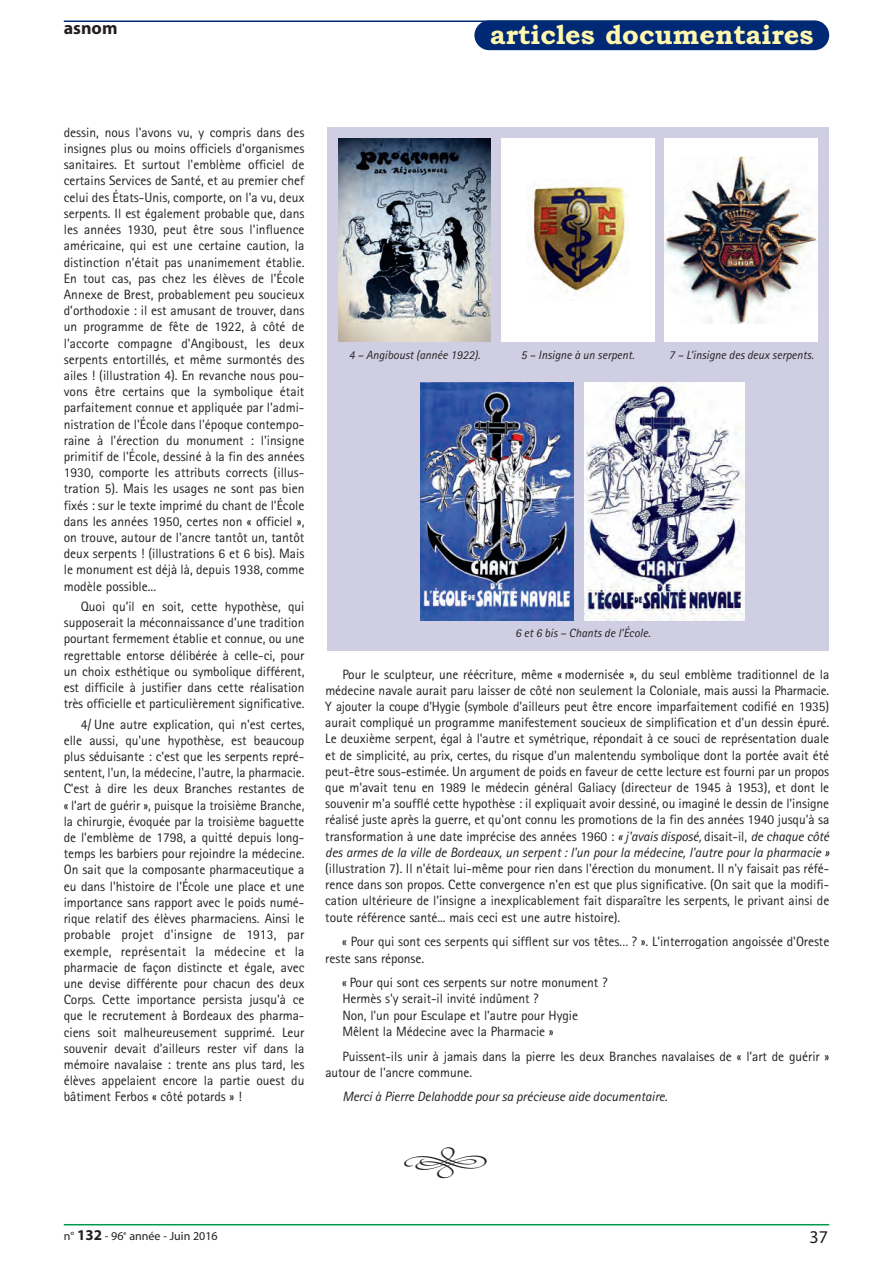
<style>
.page{position:relative;width:893px;height:1263px;background:#fff}
.page>*{position:absolute;margin:0;border:0;box-sizing:border-box;transform-origin:0 0}
.t1{font:700 27px "Bookman Old Style";color:#fff8ae}
.t2{font:700 18px "Myriad";color:#231f20}
.t3{font:18px "Myriad";color:#231f20}
.t4{font:13.5px/16.2px "Rotis Sans Serif";letter-spacing:-.005em;color:#231f20;text-align:justify}
.t5{font:italic 13.5px "Rotis Sans Serif";letter-spacing:-.005em;color:#231f20}
.t6{font:italic 12px "Rotis Sans Serif";color:#231f20}
.t7{font:12px "Myriad";color:#231f20}
.s1{font-style:italic}
.s2{font-weight:700;font-size:15px}
</style>
<div class="page">
<hr style="left:64px;top:1224px;width:765px;height:1px;background:#00984a">
<hr style="left:64px;top:21px;width:710px;height:1px;background:#002975">
<div style="left:474px;top:20px;width:355px;height:30px;background:#002975;border-radius:15px"></div>
<div style="left:327px;top:128px;width:502px;height:523px;background:#cfcee2"></div>
<img style="left:338px;top:138px;width:153px;height:204px">
<div style="left:665px;top:138px;width:153px;height:204px;background:#fff"></div>
<img style="left:665px;top:157px;width:153px;height:166px">
<div style="left:501px;top:138px;width:153px;height:204px;background:#fff"></div>
<img style="left:529px;top:179px;width:100px;height:114px">
<img style="left:420px;top:383px;width:153px;height:237px">
<img style="left:584px;top:382px;width:161px;height:238px">
<h2 class="t2" style="left:64px;top:21px;width:55px">asnom</h2>
<h1 class="t1" style="left:490px;top:19px;width:325px">articles documentaires</h1>
<p class="t4" style="left:64px;top:126px;width:242px">dessin, nous l'avons vu, y compris dans des insignes plus ou moins officiels d'organismes sanitaires. Et surtout l'emblème officiel de certains Services de Santé, et au premier chef celui des États-Unis, comporte, on l'a vu, deux serpents. Il est également probable que, dans les années 1930, peut être sous l'influence américaine, qui est une certaine caution, la distinction n’était pas unanimement établie.<br>En tout cas, pas chez les élèves de l’École Annexe de Brest, probablement peu soucieux d’orthodoxie : il est amusant de trouver, dans un programme de fête de 1922, à côté de l'accorte compagne d'Angiboust, les deux serpents entortillés, et même surmontés des ailes ! (illustration 4). En revanche nous pou&shy;vons être certains que la symbolique était parfaitement connue et appliquée par l'admi&shy;nistration de l'École dans l'époque contempo&shy;raine à l'érection du monument : l'insigne primitif de l'École, dessiné à la fin des années 1930, comporte les attributs corrects (illus&shy;tration 5). Mais les usages ne sont pas bien fixés : sur le texte imprimé du chant de l'École dans les années 1950, certes non « officiel », on trouve, autour de l'ancre tantôt un, tantôt deux serpents ! (illustrations 6 et 6 bis). Mais le monument est déjà là, depuis 1938, comme modèle possible...</p>
<p class="t4" style="left:64px;top:600px;width:242px;text-indent:17px">Quoi qu’il en soit, cette hypothèse, qui supposerait la méconnaissance d’une tradition pourtant fermement établie et connue, ou une regrettable entorse délibérée à celle-ci, pour un choix esthétique ou symbolique différent, est difficile à justifier dans cette réalisation très officielle et particulièrement significative.</p>
<p class="t4" style="left:64px;top:717px;width:242px;text-indent:17px">4/ Une autre explication, qui n'est certes, elle aussi, qu'une hypothèse, est beaucoup plus séduisante : c'est que les serpents repré&shy;sentent, l'un, la médecine, l'autre, la pharmacie.<br>C'est à dire les deux Branches restantes de « l’art de guérir », puisque la troisième Branche, la chirurgie, évoquée par la troisième baguette de l'emblème de 1798, a quitté depuis long&shy;temps les barbiers pour rejoindre la médecine.<br>On sait que la composante pharmaceutique a eu dans l'histoire de l’École une place et une importance sans rapport avec le poids numé&shy;rique relatif des élèves pharmaciens. Ainsi le probable projet d'insigne de 1913, par exemple, représentait la médecine et la pharmacie de façon distincte et égale, avec une devise différente pour chacun des deux Corps. Cette importance persista jusqu'à ce que le recrutement à Bordeaux des pharma&shy;ciens soit malheureusement supprimé. Leur souvenir devait d'ailleurs rester vif dans la mémoire navalaise : trente ans plus tard, les élèves appelaient encore la partie ouest du bâtiment Ferbos « côté potards » !</p>
<p class="t6" style="left:349px;top:351px;width:133px">4 – Angiboust (année 1922).</p>
<p class="t6" style="left:521px;top:351px;width:115px">5 – Insigne à un serpent.</p>
<p class="t6" style="left:669px;top:351px;width:147px">7 – L’insigne des deux serpents.</p>
<p class="t6" style="left:515px;top:629px;width:137px">6 et 6 bis – Chants de l’École.</p>
<p class="t4" style="left:325px;top:667px;width:506px;text-indent:17px">Pour le sculpteur, une réécriture, même « modernisée », du seul emblème traditionnel de la médecine navale aurait paru laisser de côté non seulement la Coloniale, mais aussi la Pharmacie.<br>Y ajouter la coupe d'Hygie (symbole d'ailleurs peut être encore imparfaitement codifié en 1935) aurait compliqué un programme manifestement soucieux de simplification et d'un dessin épuré.<br>Le deuxième serpent, égal à l'autre et symétrique, répondait à ce souci de représentation duale et de simplicité, au prix, certes, du risque d'un malentendu symbolique dont la portée avait été peut-être sous-estimée. Un argument de poids en faveur de cette lecture est fourni par un propos que m'avait tenu en 1989 le médecin général Galiacy (directeur de 1945 à 1953), et dont le souvenir m'a soufflé cette hypothèse : il expliquait avoir dessiné, ou imaginé le dessin de l'insigne réalisé juste après la guerre, et qu'ont connu les promotions de la fin des années 1940 jusqu'à sa transformation à une date imprécise des années 1960 : <span class="s1">« j'avais disposé,</span> disait-il, <span class="s1">de chaque côté des armes de la ville de Bordeaux, un serpent : l'un pour la médecine, l'autre pour la pharmacie »</span></p>
<p class="t4" style="left:325px;top:862px;width:506px">(illustration 7). Il n'était lui-même pour rien dans l'érection du monument. Il n'y faisait pas réfé&shy;rence dans son propos. Cette conver gence n'en est que plus significative. (On sait que la modifi&shy;cation ultérieure de l’insigne a inexplicablement fait disparaître les serpents, le privant ainsi de toute référence santé... mais ceci est une autre histoire).</p>
<p class="t4" style="left:325px;top:935px;width:506px;text-indent:17px">« Pour qui sont ces serpents qui sifflent sur vos têtes… ? ». L'interrogation angoissée d'Oreste reste sans réponse.</p>
<p class="t4" style="left:342px;top:976px;width:267px;text-align:left">« Pour qui sont ces serpents sur notre monument ?<br>Hermès s'y serait-il invité indûment ?<br>Non, l'un pour Esculape et l'autre pour Hygie Mêlent la Médecine avec la Pharmacie »</p>
<p class="t4" style="left:325px;top:1049px;width:505px;text-indent:17px">Puissent-ils unir à jamais dans la pierre les deux Branches navalaises de « l’art de guérir » autour de l'ancre commune.</p>
<p class="t5" style="left:342px;top:1092px;width:327px">Merci à Pierre Delahodde pour sa précieuse aide documentaire.</p>
<p class="t7" style="left:64px;top:1231px;width:155px">n° <span class="s2">132</span> - 96<sup>e</sup> année - Juin 2016</p>
<h2 class="t3" style="left:809px;top:1230px;width:20px">37</h2>
</div>
